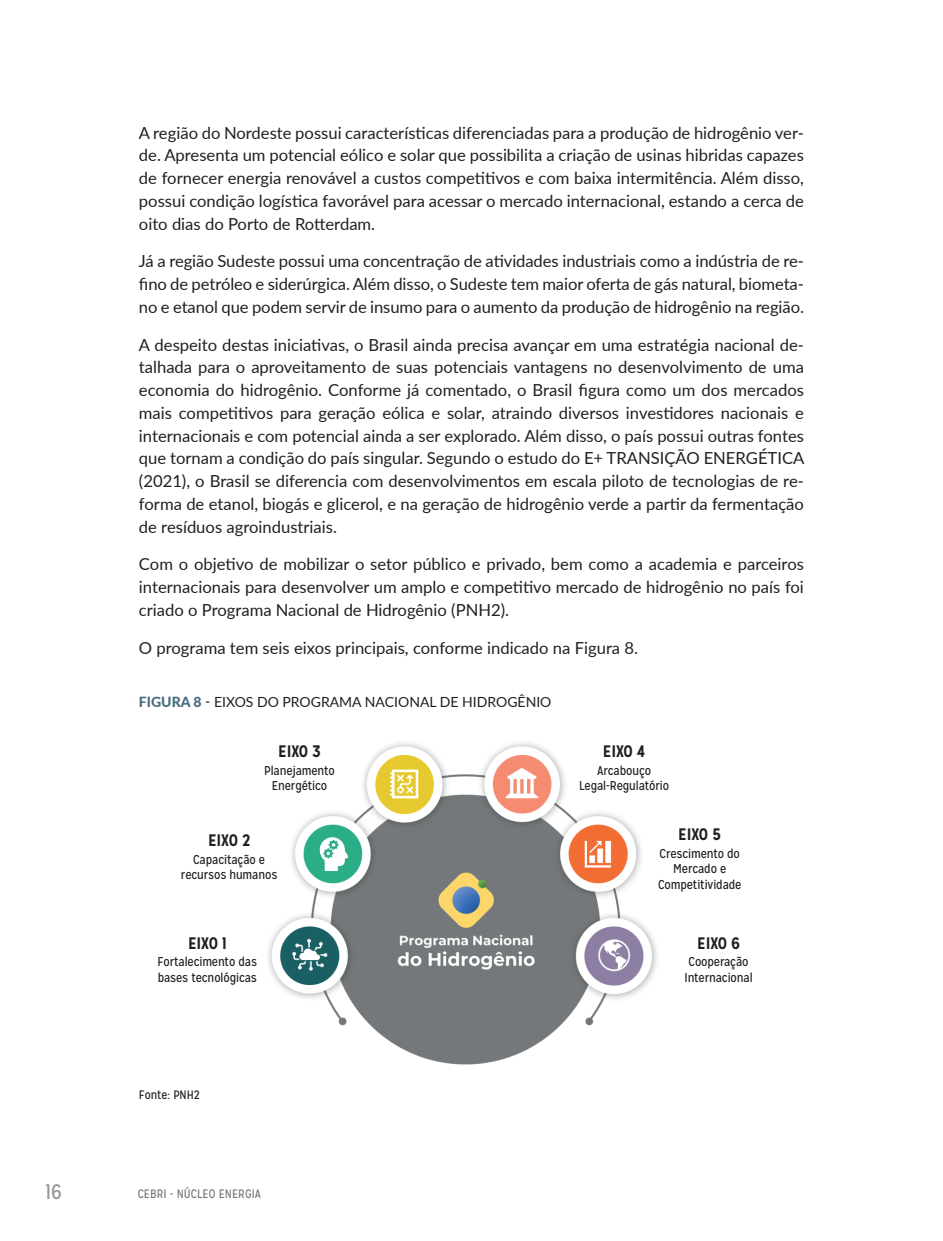
<style>
.page{position:relative;width:943px;height:1241px;background:#fff}
.page>*{position:absolute;margin:0;border:0;box-sizing:border-box;transform-origin:0 0}
.t1{font:21px "Mission Gothic";color:#939598}
.Texto_Paper{font:16.62px/22.8px "Lato";color:#231f20;text-align:justify}
.t2{font:700 16.62px "Mission Gothic";letter-spacing:-.01em;color:#231f20}
.Texto_Paper-2{font:14px "Lato";color:#231f20}
.t3{font:12.78px/15.4px "Mission Gothic";letter-spacing:-.01em;color:#231f20;text-align:center}
.t4{font:12.25px "Mission Gothic";color:#76787b}
.Nota{font:12.25px "Mission Gothic";color:#231f20}
.s1{font-weight:800;color:#476b7f}
</style>
<div class="page">
<img style="left:268px;top:742px;width:389px;height:323px">
<p class="Texto_Paper" style="left:139px;top:121px;width:666px">A região do Nordeste possui características diferenciadas para a produção de hidrogênio ver&shy;de. Apresenta um potencial eólico e solar que possibilita a criação de usinas hibridas capazes de fornecer energia renovável a custos competitivos e com baixa intermitência. Além disso, possui condição logística favorável para acessar o mercado internacional, estando a cerca de oito dias do Porto de Rotterdam.</p>
<p class="Texto_Paper" style="left:139px;top:249px;width:666px">Já a região Sudeste possui uma concentração de atividades industriais como a indústria de re&shy;fino de petróleo e siderúrgica. Além disso, o Sudeste tem maior oferta de gás natural, biometa&shy;no e etanol que podem servir de insumo para o aumento da produção de hidrogênio na região.</p>
<p class="Texto_Paper" style="left:139px;top:332px;width:667px">A despeito destas iniciativas, o Brasil ainda precisa avançar em uma estratégia nacional de&shy;talhada para o aproveitamento de suas potenciais vantagens no desenvolvimento de uma economia do hidrogênio. Conforme já comentado, o Brasil figura como um dos mercados mais competitivos para geração eólica e solar, atraindo diversos investidores nacionais e internacionais e com potencial ainda a ser explorado. Além disso, o país possui outras fontes que tornam a condição do país singular. Segundo o estudo do E+ TRANSIÇÃO ENERGÉTICA (2021), o Brasil se diferencia com desenvolvimentos em escala piloto de tecnologias de re&shy;forma de etanol, biogás e glicerol, e na geração de hidrogênio verde a partir da fermentação de resíduos agroindustriais.</p>
<p class="Texto_Paper" style="left:139px;top:552px;width:666px">Com o objetivo de mobilizar o setor público e privado, bem como a academia e parceiros internacionais para desenvolver um amplo e competitivo mercado de hidrogênio no país foi criado o Programa Nacional de Hidrogênio (PNH2).</p>
<p class="Texto_Paper" style="left:139px;top:635px;width:500px">O programa tem seis eixos principais, conforme indicado na Figura 8.</p>
<p class="Texto_Paper-2" style="left:139px;top:692px;width:414px"><span class="s1">FIGURA 8</span> - EIXOS DO PROGRAMA NACIONAL DE HIDROGÊNIO</p>
<p class="t2" style="left:278px;top:741px;width:44px">EIXO 3</p>
<p class="t3" style="left:264px;top:762px;width:72px">Planejamento<br>Energético</p>
<p class="t2" style="left:208px;top:829px;width:44px">EIXO 2</p>
<p class="t3" style="left:181px;top:851px;width:98px">Capacitação e recursos humanos</p>
<p class="t2" style="left:188px;top:932px;width:40px">EIXO 1</p>
<p class="t3" style="left:158px;top:954px;width:101px;text-align:left">Fortalecimento das bases tecnológicas</p>
<p class="Nota" style="left:139px;top:1087px;width:62px">Fonte: PNH2</p>
<p class="t1" style="left:45px;top:1178px;width:18px">16</p>
<p class="t4" style="left:138px;top:1185px;width:125px">CEBRI - NÚCLEO ENERGIA</p>
<p class="t2" style="left:603px;top:741px;width:44px">EIXO 4</p>
<p class="t3" style="left:579px;top:762px;width:91px">Arcabouço<br>Legal-Regulatório</p>
<p class="t2" style="left:678px;top:824px;width:45px">EIXO 5</p>
<p class="t3" style="left:658px;top:845px;width:85px">Crescimento do<br>Mercado e<br>Competitividade</p>
<p class="t2" style="left:697px;top:932px;width:44px">EIXO 6</p>
<p class="t3" style="left:684px;top:954px;width:70px">Cooperação<br>Internacional</p>
</div>
